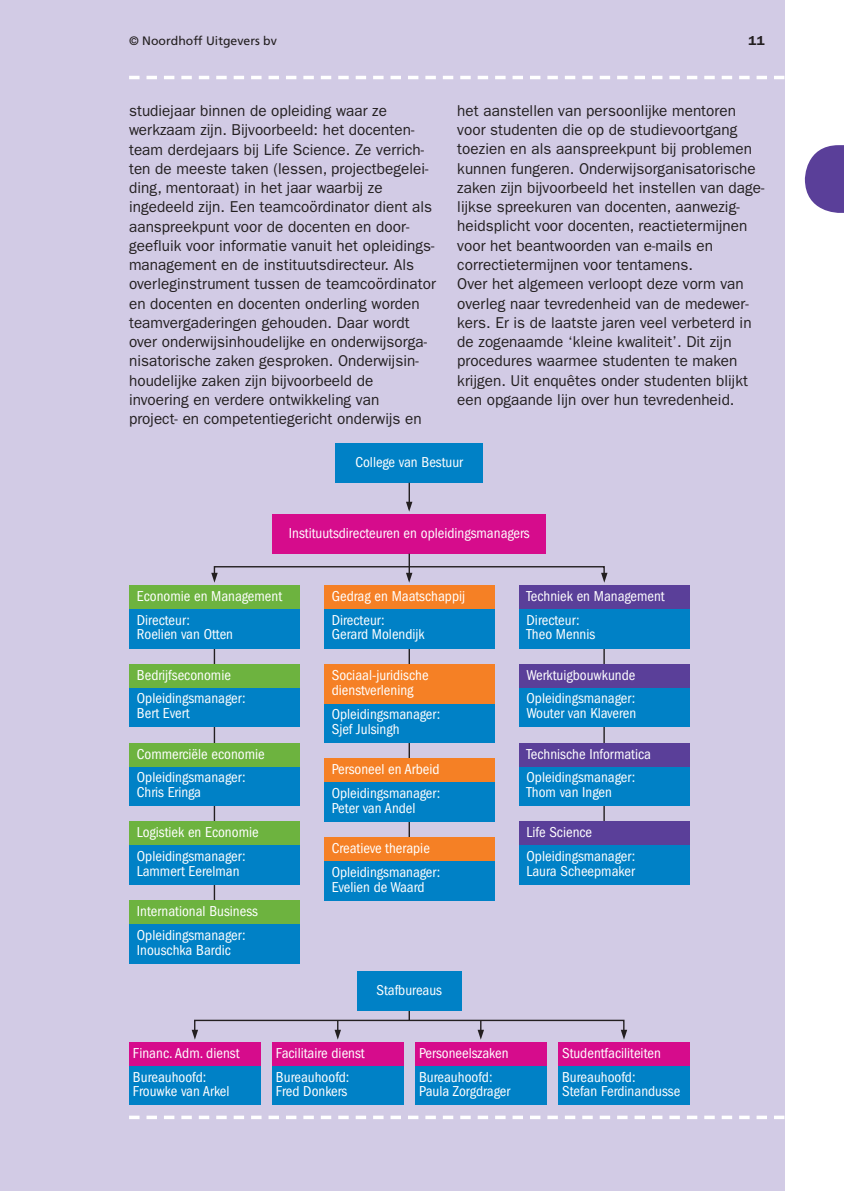
<style>
.page{position:relative;width:844px;height:1191px;background:#fff}
.page>*{position:absolute;margin:0;border:0;box-sizing:border-box;transform-origin:0 0}
.t1{font:15.75px/19.2px "Franklin Gothic";letter-spacing:.005em;color:#231f20}
.t2{font:condensed 14.88px/14.9px "Franklin Gothic";color:#fff}
.t3{font:600 13.12px "Franklin Gothic";color:#231f20}
.t4{font:12.25px "Frutiger";color:#231f20}
</style>
<div class="page">
<div style="left:0;top:0;width:784px;height:1191px;background:#d2cbe5"></div>
<svg style="left:129px;top:1115px;width:655px;height:4px"></svg>
<svg style="left:129px;top:76px;width:655px;height:3px"></svg>
<div style="left:335px;top:443px;width:147px;height:40px;background:#0081c6"></div>
<div style="left:272px;top:514px;width:273px;height:39px;background:#d60c8c"></div>
<hr style="left:408px;top:483px;width:2px;height:26px;background:#231f20">
<hr style="left:408px;top:553px;width:2px;height:27px;background:#231f20">
<hr style="left:408px;top:648px;width:2px;height:247px;background:#231f20">
<hr style="left:214px;top:648px;width:1px;height:310px;background:#231f20">
<hr style="left:603px;top:648px;width:1px;height:231px;background:#231f20">
<div style="left:214px;top:566px;width:390px;height:11px;border:1px solid #231f20"></div>
<div style="left:324px;top:609px;width:170px;height:39px;background:#0081c6"></div>
<div style="left:324px;top:585px;width:170px;height:24px;background:#f58025"></div>
<svg style="left:408px;top:1010px;width:2px;height:9px"></svg>
<div style="left:357px;top:971px;width:104px;height:39px;background:#0081c6"></div>
<div style="left:194px;top:1019px;width:430px;height:12px;border:1px solid #231f20"></div>
<div style="left:558px;top:1065px;width:131px;height:40px;background:#0081c6"></div>
<div style="left:558px;top:1042px;width:131px;height:23px;background:#d60c8c"></div>
<div style="left:129px;top:1065px;width:131px;height:40px;background:#0081c6"></div>
<div style="left:129px;top:1042px;width:131px;height:23px;background:#d60c8c"></div>
<div style="left:272px;top:1065px;width:131px;height:40px;background:#0081c6"></div>
<div style="left:272px;top:1042px;width:131px;height:23px;background:#d60c8c"></div>
<div style="left:415px;top:1065px;width:131px;height:40px;background:#0081c6"></div>
<div style="left:415px;top:1042px;width:131px;height:23px;background:#d60c8c"></div>
<div style="left:129px;top:609px;width:171px;height:39px;background:#0081c6"></div>
<div style="left:129px;top:585px;width:171px;height:24px;background:#6db33f"></div>
<div style="left:518px;top:609px;width:171px;height:39px;background:#0081c6"></div>
<div style="left:518px;top:585px;width:171px;height:24px;background:#5a3f99"></div>
<div style="left:324px;top:703px;width:170px;height:39px;background:#0081c6"></div>
<div style="left:324px;top:664px;width:170px;height:39px;background:#f58025"></div>
<div style="left:129px;top:687px;width:171px;height:40px;background:#0081c6"></div>
<div style="left:129px;top:664px;width:171px;height:23px;background:#6db33f"></div>
<div style="left:518px;top:687px;width:171px;height:40px;background:#0081c6"></div>
<div style="left:518px;top:664px;width:171px;height:23px;background:#5a3f99"></div>
<div style="left:324px;top:782px;width:170px;height:39px;background:#0081c6"></div>
<div style="left:324px;top:758px;width:170px;height:24px;background:#f58025"></div>
<div style="left:129px;top:766px;width:171px;height:39px;background:#0081c6"></div>
<div style="left:129px;top:742px;width:171px;height:24px;background:#6db33f"></div>
<div style="left:518px;top:766px;width:171px;height:39px;background:#0081c6"></div>
<div style="left:518px;top:742px;width:171px;height:24px;background:#5a3f99"></div>
<div style="left:324px;top:861px;width:170px;height:39px;background:#0081c6"></div>
<div style="left:324px;top:837px;width:170px;height:24px;background:#f58025"></div>
<div style="left:129px;top:845px;width:171px;height:39px;background:#0081c6"></div>
<div style="left:129px;top:821px;width:171px;height:24px;background:#6db33f"></div>
<div style="left:518px;top:845px;width:171px;height:39px;background:#0081c6"></div>
<div style="left:518px;top:821px;width:171px;height:24px;background:#5a3f99"></div>
<div style="left:129px;top:924px;width:171px;height:39px;background:#0081c6"></div>
<div style="left:129px;top:900px;width:171px;height:24px;background:#6db33f"></div>
<svg style="left:477px;top:1020px;width:7px;height:19px"></svg>
<svg style="left:620px;top:1029px;width:7px;height:10px"></svg>
<svg style="left:334px;top:1020px;width:7px;height:19px"></svg>
<svg style="left:192px;top:1029px;width:6px;height:10px"></svg>
<svg style="left:406px;top:573px;width:6px;height:10px"></svg>
<svg style="left:406px;top:502px;width:6px;height:9px"></svg>
<svg style="left:211px;top:573px;width:7px;height:10px"></svg>
<svg style="left:601px;top:573px;width:6px;height:10px"></svg>
<svg style="left:804px;top:145px;width:39px;height:68px"></svg>
<p class="t4" style="left:129px;top:35px;width:149px">© Noordhoff Uitgevers bv</p>
<p class="t3" style="left:748px;top:36px;width:18px">11</p>
<p class="t1" style="left:129px;top:102px;width:308px">studiejaar binnen de opleiding waar ze werkzaam zijn. Bijvoorbeeld: het docenten&shy;team derdejaars bij Life Science. Ze verrich&shy;ten de meeste taken (lessen, projectbegelei&shy;ding, mentoraat) in het jaar waarbij ze ingedeeld zijn. Een teamcoördinator dient als aanspreekpunt voor de docenten en door&shy;geefluik voor informatie vanuit het opleidings&shy;management en de instituutsdirecteur. Als overleginstrument tussen de teamcoördinator en docenten en docenten onderling worden teamvergaderingen gehouden. Daar wordt over onderwijsinhoudelijke en onderwijsorga&shy;nisatorische zaken gesproken. Onderwijsin&shy;houdelijke zaken zijn bijvoorbeeld de invoering en verdere ontwikkeling van<br>project- en competentiegericht onderwijs en</p>
<p class="t1" style="left:457px;top:102px;width:308px">het aanstellen van persoonlijke mentoren voor studenten die op de studievoortgang toezien en als aanspreekpunt bij problemen kunnen fungeren. Onderwijsorganisatorische zaken zijn bijvoorbeeld het instellen van dage&shy;lijkse spreekuren van docenten, aanwezig&shy;heidsplicht voor docenten, reactietermijnen voor het beantwoorden van e-mails en correctietermijnen voor tentamens.<br>Over het algemeen verloopt deze vorm van overleg naar tevredenheid van de medewer&shy;kers. Er is de laatste jaren veel verbeterd in de zogenaamde ‘kleine kwaliteit’. Dit zijn procedures waarmee studenten te maken krijgen. Uit enquêtes onder studenten blijkt een opgaande lijn over hun tevredenheid.</p>
<p class="t2" style="left:355px;top:456px;width:109px">College van Bestuur</p>
<p class="t2" style="left:289px;top:527px;width:242px">Instituutsdirecteuren en opleidingsmanagers</p>
<p class="t2" style="left:137px;top:590px;width:147px">Economie en Management</p>
<p class="t2" style="left:331px;top:590px;width:135px">Gedrag en Maatschappij</p>
<p class="t2" style="left:526px;top:590px;width:140px">Techniek en Management</p>
<p class="t2" style="left:137px;top:613px;width:98px">Directeur:<br>Roelien van Otten</p>
<p class="t2" style="left:331px;top:613px;width:94px">Directeur:<br>Gerard Molendijk</p>
<p class="t2" style="left:526px;top:613px;width:70px">Directeur:<br>Theo Mennis</p>
<p class="t2" style="left:137px;top:668px;width:95px">Bedrijfseconomie</p>
<p class="t2" style="left:137px;top:692px;width:110px">Opleidingsmanager:<br>Bert Evert</p>
<p class="t2" style="left:331px;top:668px;width:98px">Sociaal-juridische dienstverlening</p>
<p class="t2" style="left:331px;top:708px;width:110px">Opleidingsmanager:<br>Sjef Julsingh</p>
<p class="t2" style="left:526px;top:668px;width:110px">Werktuigbouwkunde</p>
<p class="t2" style="left:526px;top:692px;width:111px">Opleidingsmanager:<br>Wouter van Klaveren</p>
<p class="t2" style="left:137px;top:747px;width:129px">Commerciële economie</p>
<p class="t2" style="left:526px;top:747px;width:126px">Technische Informatica</p>
<p class="t2" style="left:137px;top:771px;width:110px">Opleidingsmanager:<br>Chris Eringa</p>
<p class="t2" style="left:331px;top:763px;width:109px">Personeel en Arbeid</p>
<p class="t2" style="left:331px;top:786px;width:110px">Opleidingsmanager:<br>Peter van Andel</p>
<p class="t2" style="left:526px;top:771px;width:110px">Opleidingsmanager:<br>Thom van Ingen</p>
<p class="t2" style="left:137px;top:826px;width:123px">Logistiek en Economie</p>
<p class="t2" style="left:526px;top:826px;width:67px">Life Science</p>
<p class="t2" style="left:137px;top:849px;width:110px">Opleidingsmanager:<br>Lammert Eerelman</p>
<p class="t2" style="left:331px;top:842px;width:100px">Creatieve therapie</p>
<p class="t2" style="left:331px;top:865px;width:110px">Opleidingsmanager:<br>Evelien de Waard</p>
<p class="t2" style="left:526px;top:849px;width:110px">Opleidingsmanager:<br>Laura Scheepmaker</p>
<p class="t2" style="left:137px;top:905px;width:123px">International Business</p>
<p class="t2" style="left:137px;top:928px;width:110px">Opleidingsmanager:<br>Inouschka Bardic</p>
<p class="t2" style="left:376px;top:983px;width:67px">Stafbureaus</p>
<p class="t2" style="left:133px;top:1046px;width:108px">Financ. Adm. dienst</p>
<p class="t2" style="left:133px;top:1070px;width:98px">Bureauhoofd:<br>Frouwke van Arkel</p>
<p class="t2" style="left:276px;top:1046px;width:90px">Facilitaire dienst</p>
<p class="t2" style="left:276px;top:1070px;width:75px">Bureauhoofd:<br>Fred Donkers</p>
<p class="t2" style="left:419px;top:1046px;width:91px">Personeelszaken</p>
<p class="t2" style="left:419px;top:1070px;width:93px">Bureauhoofd:<br>Paula Zorgdrager</p>
<p class="t2" style="left:562px;top:1046px;width:100px">Studentfaciliteiten</p>
<p class="t2" style="left:562px;top:1070px;width:120px">Bureauhoofd:<br>Stefan Ferdinandusse</p>
</div>
